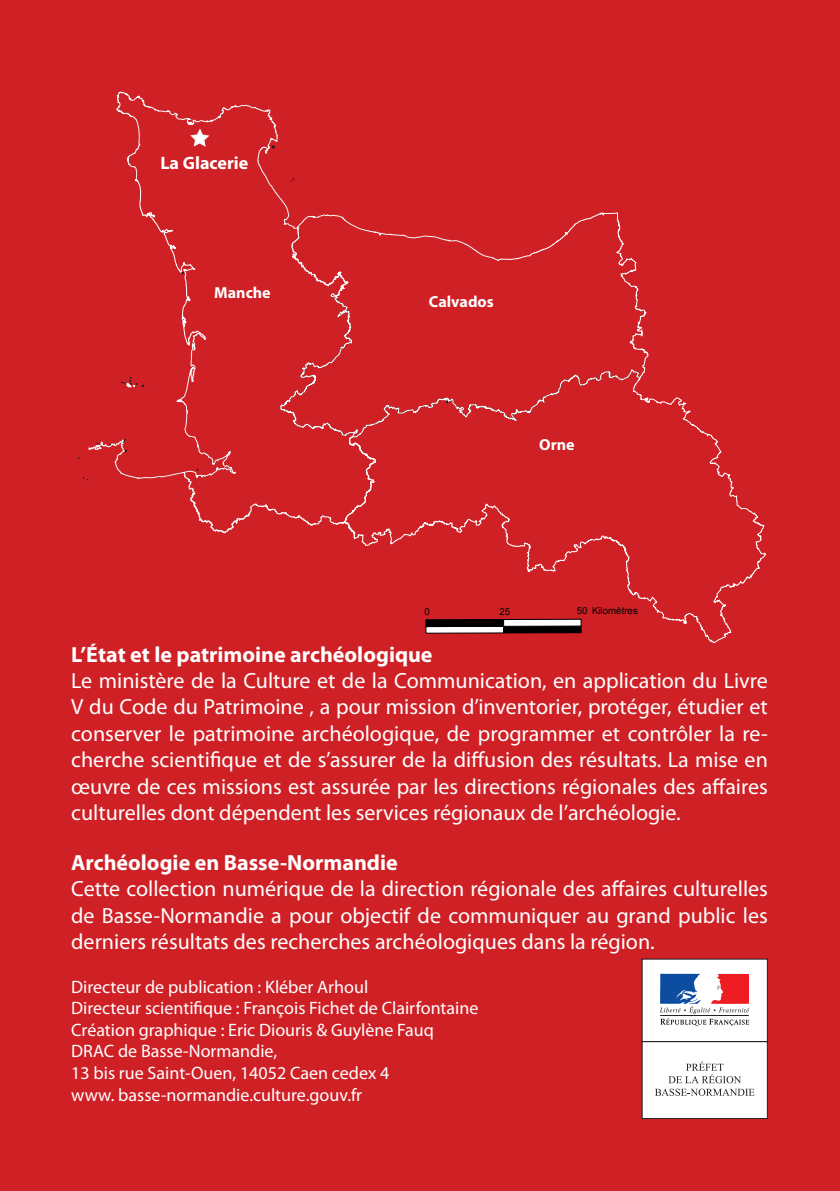
<style>
.page{position:relative;width:840px;height:1191px;background:#fff}
.page>*{position:absolute;margin:0;border:0;box-sizing:border-box;transform-origin:0 0}
.t1{font:22px/26.4px "Myriad Pro";color:#fff;text-align:justify}
.t2{font:700 22px "Myriad Pro";color:#fff}
.t3{font:18px/21.6px "Myriad Pro";color:#fff}
.t4{font:700 18px "Myriad Pro";color:#fff}
.t5{font:700 16px "Myriad Pro";color:#fff}
.t6{font:9.6px "Arial";letter-spacing:-.005em;color:#040503}
</style>
<div class="page">
<div style="left:0;top:0;width:839px;height:1191px;background:#cf2026"></div>
<div style="left:641px;top:959px;width:126px;height:82px;background:#fff"></div>
<div style="left:641px;top:1041px;width:126px;height:77px;background:#fff"></div>
<div style="left:641px;top:1041px;width:126px;height:78px;border:1px solid #231f20"></div>
<svg style="left:655px;top:1061px;width:99px;height:34px"></svg>
<svg style="left:659px;top:974px;width:89px;height:52px"></svg>
<svg style="left:77px;top:92px;width:688px;height:551px"></svg>
<p class="t4" style="left:160px;top:152px;width:89px">La Glacerie</p>
<p class="t5" style="left:214px;top:282px;width:58px">Manche</p>
<p class="t5" style="left:428px;top:291px;width:66px">Calvados</p>
<p class="t5" style="left:539px;top:434px;width:37px">Orne</p>
<p class="t6" style="left:424px;top:605px;width:7px">0</p>
<p class="t6" style="left:499px;top:605px;width:12px">25</p>
<p class="t6" style="left:576px;top:604px;width:62px">50 Kilomètres</p>
<p class="t2" style="left:71px;top:640px;width:362px">L’état et le patrimoine archéologique</p>
<p class="t1" style="left:71px;top:667px;width:697px">Le ministère de la Culture et de la Communication, en application du Livre V du Code du Patrimoine , a pour mission d’inventorier, protéger, étudier et conserver le patrimoine archéologique, de programmer et contrôler la re&shy;cherche scientifique et de s’assurer de la diffusion des résultats. La mise en œuvre de ces missions est assurée par les directions régionales des affaires culturelles dont dépendent les services régionaux de l’archéologie.</p>
<p class="t2" style="left:71px;top:848px;width:328px">Archéologie en Basse-Normandie</p>
<p class="t1" style="left:71px;top:875px;width:697px">Cette collection numérique de la direction régionale des affaires culturelles de Basse-Normandie a pour objectif de communiquer au grand public les derniers résultats des recherches archéologiques dans la région.</p>
<p class="t3" style="left:71px;top:975px;width:408px">Directeur de publication : Kléber Arhoul<br>Directeur scientifique : François Fichet de Clairfontaine Création graphique : Eric Diouris &amp; Guylène Fauq DRAC de Basse-Normandie,<br>13 bis rue Saint-Ouen, 14052 Caen cedex 4<br>www. basse-normandie.culture.gouv.fr</p>
</div>
